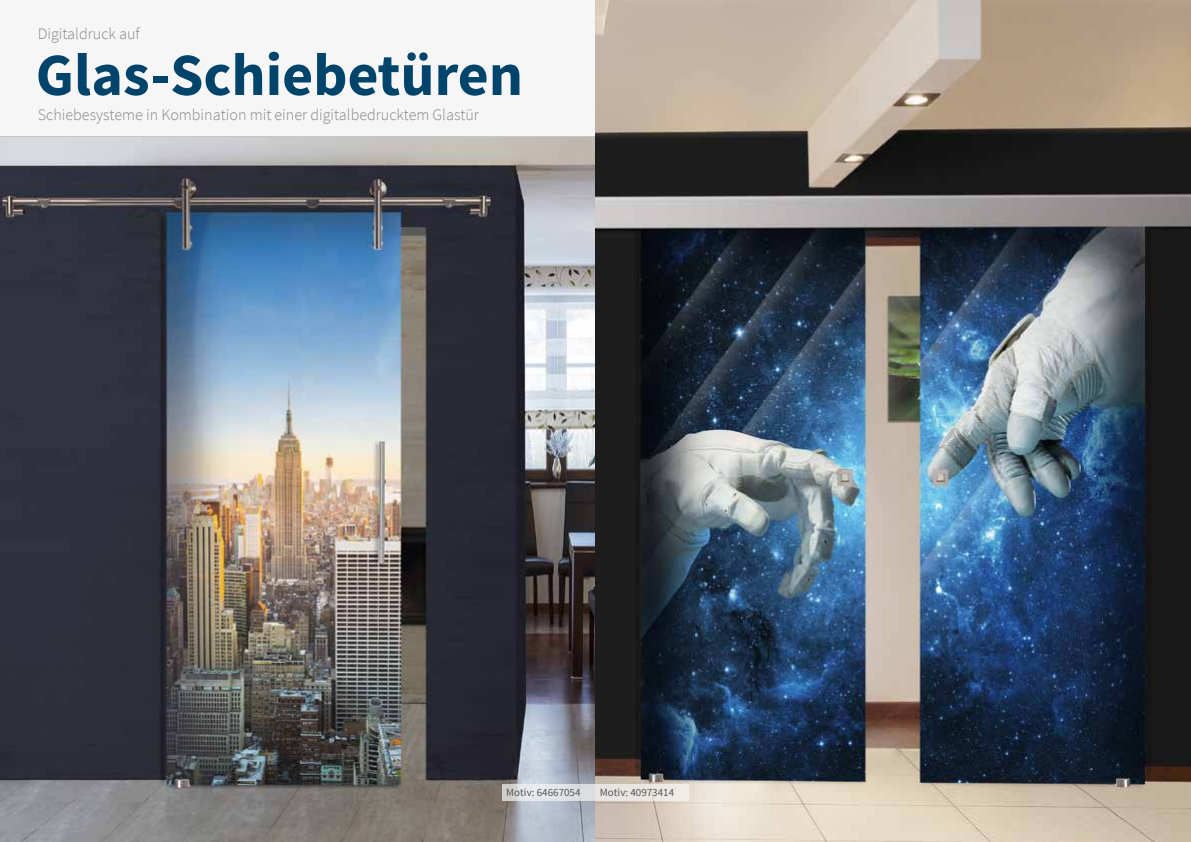
<style>
.page{position:relative;width:1191px;height:842px;background:#fff}
.page>*{position:absolute;margin:0;border:0;box-sizing:border-box;transform-origin:0 0}
.t1{font:700 59.9px "Source Sans Pro";color:#00446b}
.t2{font:300 16px "Source Sans Pro";color:#878787}
.t3{font:11px "Source Sans Pro";color:#575756}
</style>
<div class="page">
<img style="left:0;top:136px;width:595px;height:706px">
<div style="left:0;top:0;width:1191px;height:136px;background:#f6f6f6"></div>
<svg style="left:502px;top:784px;width:93px;height:16px"></svg>
<img style="left:595px;top:0;width:596px;height:842px">
<div style="left:595px;top:784px;width:94px;height:16px;background:#ebe6e1"></div>
<p class="t2" style="left:38px;top:23px;width:103px">Digitaldruck auf</p>
<h1 class="t1" style="left:36px;top:37px;width:489px">Glas-Schiebetüren</h1>
<p class="t2" style="left:38px;top:105px;width:442px">Schiebesysteme in Kombination mit einer digitalbedrucktem Glastür</p>
<p class="t3" style="left:506px;top:785px;width:76px">Motiv: 64667054</p>
<p class="t3" style="left:600px;top:785px;width:76px">Motiv: 40973414</p>
</div>
